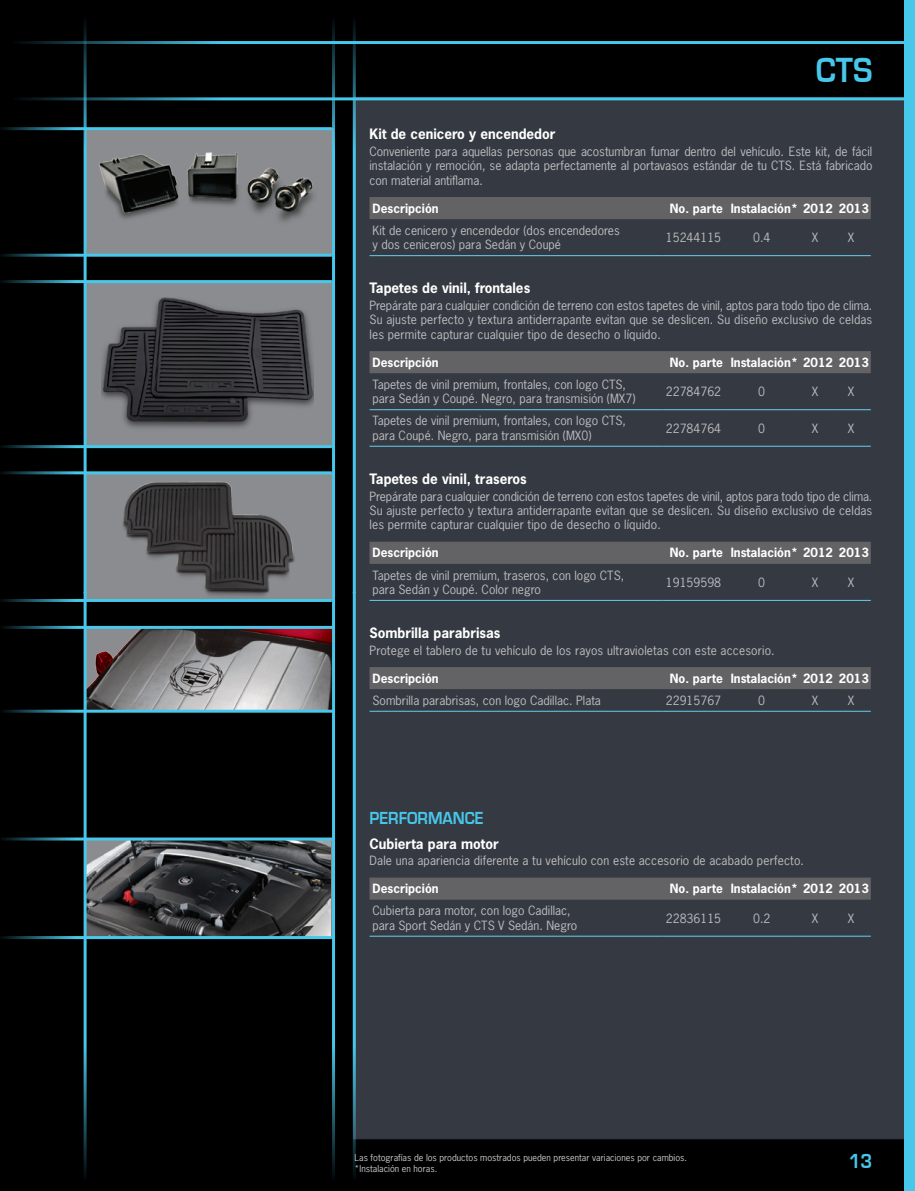
<style>
.page{position:relative;width:915px;height:1191px;background:#fff}
.page>*{position:absolute;margin:0;border:0;box-sizing:border-box;transform-origin:0 0}
.t1{font:700 36px "Eurostile";color:#47c7ea;scale:.9 1}
.t2{font:700 21px "Eurostile";color:#47c7ea;scale:.9 1}
.rubro{font:700 18px "Eurostile";color:#47c7ea;scale:.9 1}
.accesorio{font:700 13.5px "News Gothic Std";color:#fff}
.cuerpo{font:12px/14.4px "News Gothic Std";letter-spacing:.01em;color:#bcbdc0;text-align:justify}
.cuerpo_tabla{font:12px "News Gothic Std";color:#bcbdc0}
.titulo_tabla{font:700 12px "News Gothic Std";color:#fff}
.t3{font:9px/10.8px "News Gothic Std";color:#c7c8ca}
</style>
<div class="page">
<img style="left:0;top:0;width:904px;height:1191px">
<div style="left:85px;top:128px;width:248px;height:127px;background:#8a8c8f"></div>
<img style="left:99px;top:152px;width:215px;height:70px">
<div style="left:85px;top:282px;width:249px;height:164px;background:#8a8c8f"></div>
<img style="left:102px;top:297px;width:211px;height:131px">
<div style="left:85px;top:473px;width:248px;height:126px;background:#8a8c8f"></div>
<img style="left:122px;top:481px;width:172px;height:116px">
<img style="left:87px;top:840px;width:243px;height:96px">
<img style="left:87px;top:629px;width:245px;height:80px">
<div style="left:369px;top:197px;width:501px;height:22px;background:#636366"></div>
<hr style="left:369px;top:255px;width:293px;height:1px;background:#6aceed">
<hr style="left:662px;top:255px;width:64px;height:1px;background:#6aceed">
<hr style="left:726px;top:255px;width:72px;height:1px;background:#6aceed">
<hr style="left:798px;top:255px;width:35px;height:1px;background:#6aceed">
<hr style="left:833px;top:255px;width:37px;height:1px;background:#6aceed">
<div style="left:369px;top:351px;width:501px;height:22px;background:#636366"></div>
<hr style="left:369px;top:409px;width:293px;height:1px;background:#6aceed">
<hr style="left:369px;top:446px;width:293px;height:1px;background:#6aceed">
<hr style="left:662px;top:409px;width:64px;height:1px;background:#6aceed">
<hr style="left:662px;top:446px;width:64px;height:1px;background:#6aceed">
<hr style="left:726px;top:409px;width:72px;height:1px;background:#6aceed">
<hr style="left:726px;top:446px;width:72px;height:1px;background:#6aceed">
<hr style="left:798px;top:409px;width:35px;height:1px;background:#6aceed">
<hr style="left:798px;top:446px;width:35px;height:1px;background:#6aceed">
<hr style="left:833px;top:409px;width:37px;height:1px;background:#6aceed">
<hr style="left:833px;top:446px;width:37px;height:1px;background:#6aceed">
<div style="left:369px;top:542px;width:501px;height:22px;background:#636366"></div>
<hr style="left:369px;top:600px;width:293px;height:1px;background:#6aceed">
<hr style="left:662px;top:600px;width:64px;height:1px;background:#6aceed">
<hr style="left:726px;top:600px;width:72px;height:1px;background:#6aceed">
<hr style="left:798px;top:600px;width:35px;height:1px;background:#6aceed">
<hr style="left:833px;top:600px;width:37px;height:1px;background:#6aceed">
<div style="left:369px;top:667px;width:501px;height:22px;background:#636366"></div>
<hr style="left:369px;top:711px;width:293px;height:1px;background:#6aceed">
<hr style="left:662px;top:711px;width:64px;height:1px;background:#6aceed">
<hr style="left:726px;top:711px;width:72px;height:1px;background:#6aceed">
<hr style="left:798px;top:711px;width:35px;height:1px;background:#6aceed">
<hr style="left:833px;top:711px;width:37px;height:1px;background:#6aceed">
<div style="left:369px;top:877px;width:501px;height:22px;background:#636366"></div>
<hr style="left:369px;top:935px;width:293px;height:1px;background:#6aceed">
<hr style="left:662px;top:935px;width:64px;height:1px;background:#6aceed">
<hr style="left:726px;top:935px;width:72px;height:1px;background:#6aceed">
<hr style="left:798px;top:935px;width:35px;height:1px;background:#6aceed">
<hr style="left:833px;top:935px;width:37px;height:1px;background:#6aceed">
<hr style="left:14px;top:41px;width:900px;height:3px;background:#47c7ea">
<hr style="left:14px;top:97px;width:900px;height:3px;background:#47c7ea">
<hr style="left:84px;top:17px;width:3px;height:576px;background:#47c7ea">
<hr style="left:84px;top:592px;width:3px;height:588px;background:#47c7ea">
<hr style="left:332px;top:17px;width:3px;height:576px;background:#47c7ea">
<hr style="left:332px;top:592px;width:3px;height:588px;background:#47c7ea">
<hr style="left:352px;top:17px;width:3px;height:576px;background:#47c7ea">
<hr style="left:352px;top:592px;width:3px;height:588px;background:#47c7ea">
<div style="left:904px;top:0;width:10px;height:1191px;background:#47c7ea"></div>
<hr style="left:0;top:254px;width:332px;height:3px;background:#47c7ea">
<hr style="left:0;top:127px;width:332px;height:3px;background:#47c7ea">
<hr style="left:0;top:837px;width:332px;height:3px;background:#47c7ea">
<hr style="left:0;top:936px;width:332px;height:3px;background:#47c7ea">
<hr style="left:0;top:626px;width:333px;height:3px;background:#47c7ea">
<hr style="left:0;top:709px;width:333px;height:3px;background:#47c7ea">
<hr style="left:0;top:280px;width:332px;height:3px;background:#47c7ea">
<hr style="left:0;top:445px;width:332px;height:3px;background:#47c7ea">
<hr style="left:0;top:471px;width:332px;height:3px;background:#47c7ea">
<hr style="left:0;top:599px;width:332px;height:3px;background:#47c7ea">
<h1 class="t1" style="left:815px;top:50px;width:64px">CTS</h1>
<p class="accesorio" style="left:369px;top:125px;width:187px">Kit de cenicero y encendedor</p>
<p class="cuerpo" style="left:369px;top:144px;width:504px">Conveniente para aquellas personas que acostumbran fumar dentro del vehículo. Este kit, de fácil instalación y remoción, se adapta perfectamente al portavasos estándar de tu CTS. Está fabricado con material antiflama.</p>
<p class="titulo_tabla" style="left:372px;top:200px;width:68px">Descripción</p>
<p class="titulo_tabla" style="left:669px;top:200px;width:54px">No. parte</p>
<p class="titulo_tabla" style="left:730px;top:200px;width:104px">Instalación* 2012</p>
<p class="titulo_tabla" style="left:838px;top:200px;width:31px">2013</p>
<p class="cuerpo_tabla" style="left:372px;top:223px;width:249px">Kit de cenicero y encendedor (dos encendedores</p>
<p class="cuerpo_tabla" style="left:372px;top:237px;width:190px">y dos ceniceros) para Sedán y Coupé</p>
<p class="cuerpo_tabla" style="left:665px;top:230px;width:57px">15244115</p>
<p class="cuerpo_tabla" style="left:752px;top:230px;width:19px">0.4</p>
<p class="cuerpo_tabla" style="left:811px;top:230px;width:8px">X</p>
<p class="cuerpo_tabla" style="left:847px;top:230px;width:8px">X</p>
<p class="accesorio" style="left:369px;top:279px;width:162px">Tapetes de vinil, frontales</p>
<p class="cuerpo" style="left:369px;top:298px;width:504px">Prepárate para cualquier condición de terreno con estos tapetes de vinil, aptos para todo tipo de clima.<br>Su ajuste perfecto y textura antiderrapante evitan que se deslicen. Su diseño exclusivo de celdas les permite capturar cualquier tipo de desecho o líquido.</p>
<p class="titulo_tabla" style="left:372px;top:354px;width:68px">Descripción</p>
<p class="titulo_tabla" style="left:669px;top:354px;width:54px">No. parte</p>
<p class="titulo_tabla" style="left:730px;top:354px;width:104px">Instalación* 2012</p>
<p class="titulo_tabla" style="left:838px;top:354px;width:31px">2013</p>
<p class="cuerpo_tabla" style="left:372px;top:377px;width:255px">Tapetes de vinil premium, frontales, con logo CTS,</p>
<p class="cuerpo_tabla" style="left:372px;top:391px;width:264px">para Sedán y Coupé. Negro, para transmisión (MX7)</p>
<p class="cuerpo_tabla" style="left:665px;top:384px;width:57px">22784762</p>
<p class="cuerpo_tabla" style="left:758px;top:384px;width:8px">0</p>
<p class="cuerpo_tabla" style="left:811px;top:384px;width:8px">X</p>
<p class="cuerpo_tabla" style="left:847px;top:384px;width:8px">X</p>
<p class="cuerpo_tabla" style="left:372px;top:413px;width:255px">Tapetes de vinil premium, frontales, con logo CTS,</p>
<p class="cuerpo_tabla" style="left:372px;top:427px;width:220px">para Coupé. Negro, para transmisión (MX0)</p>
<p class="cuerpo_tabla" style="left:665px;top:420px;width:57px">22784764</p>
<p class="cuerpo_tabla" style="left:758px;top:420px;width:8px">0</p>
<p class="cuerpo_tabla" style="left:811px;top:420px;width:8px">X</p>
<p class="cuerpo_tabla" style="left:847px;top:420px;width:8px">X</p>
<p class="accesorio" style="left:369px;top:470px;width:159px">Tapetes de vinil, traseros</p>
<p class="cuerpo" style="left:369px;top:489px;width:504px">Prepárate para cualquier condición de terreno con estos tapetes de vinil, aptos para todo tipo de clima.<br>Su ajuste perfecto y textura antiderrapante evitan que se deslicen. Su diseño exclusivo de celdas les permite capturar cualquier tipo de desecho o líquido.</p>
<p class="titulo_tabla" style="left:372px;top:545px;width:68px">Descripción</p>
<p class="titulo_tabla" style="left:669px;top:545px;width:54px">No. parte</p>
<p class="titulo_tabla" style="left:730px;top:545px;width:104px">Instalación* 2012</p>
<p class="titulo_tabla" style="left:838px;top:545px;width:31px">2013</p>
<p class="cuerpo_tabla" style="left:372px;top:567px;width:253px">Tapetes de vinil premium, traseros, con logo CTS,</p>
<p class="cuerpo_tabla" style="left:372px;top:582px;width:170px">para Sedán y Coupé. Color negro</p>
<p class="cuerpo_tabla" style="left:665px;top:574px;width:57px">19159598</p>
<p class="cuerpo_tabla" style="left:758px;top:574px;width:8px">0</p>
<p class="cuerpo_tabla" style="left:811px;top:574px;width:8px">X</p>
<p class="cuerpo_tabla" style="left:847px;top:574px;width:8px">X</p>
<p class="accesorio" style="left:369px;top:624px;width:132px">Sombrilla parabrisas</p>
<p class="cuerpo" style="left:369px;top:643px;width:406px">Protege el tablero de tu vehículo de los rayos ultravioletas con este accesorio.</p>
<p class="titulo_tabla" style="left:372px;top:670px;width:68px">Descripción</p>
<p class="titulo_tabla" style="left:669px;top:670px;width:54px">No. parte</p>
<p class="titulo_tabla" style="left:730px;top:670px;width:104px">Instalación* 2012</p>
<p class="titulo_tabla" style="left:838px;top:670px;width:31px">2013</p>
<p class="cuerpo_tabla" style="left:372px;top:692px;width:230px">Sombrilla parabrisas, con logo Cadillac. Plata</p>
<p class="cuerpo_tabla" style="left:665px;top:692px;width:57px">22915767</p>
<p class="cuerpo_tabla" style="left:758px;top:692px;width:8px">0</p>
<p class="cuerpo_tabla" style="left:811px;top:692px;width:8px">X</p>
<p class="cuerpo_tabla" style="left:847px;top:692px;width:8px">X</p>
<p class="rubro" style="left:369px;top:808px;width:128px">PERFORMANCE</p>
<p class="accesorio" style="left:369px;top:834px;width:131px">Cubierta para motor</p>
<p class="cuerpo" style="left:369px;top:853px;width:436px">Dale una apariencia diferente a tu vehículo con este accesorio de acabado perfecto.</p>
<p class="titulo_tabla" style="left:372px;top:880px;width:68px">Descripción</p>
<p class="titulo_tabla" style="left:669px;top:880px;width:54px">No. parte</p>
<p class="titulo_tabla" style="left:730px;top:880px;width:104px">Instalación* 2012</p>
<p class="titulo_tabla" style="left:838px;top:880px;width:31px">2013</p>
<p class="cuerpo_tabla" style="left:372px;top:903px;width:200px">Cubierta para motor, con logo Cadillac,</p>
<p class="cuerpo_tabla" style="left:372px;top:917px;width:206px">para Sport Sedán y CTS V Sedán. Negro</p>
<p class="cuerpo_tabla" style="left:665px;top:910px;width:57px">22836115</p>
<p class="cuerpo_tabla" style="left:752px;top:910px;width:19px">0.2</p>
<p class="cuerpo_tabla" style="left:811px;top:910px;width:8px">X</p>
<p class="cuerpo_tabla" style="left:847px;top:910px;width:8px">X</p>
<p class="t3" style="left:354px;top:1152px;width:334px">Las fotografías de los productos mostrados pueden presentar variaciones por cambios. *Instalación en horas.</p>
<h2 class="t2" style="left:848px;top:1149px;width:28px">13</h2>
</div>
